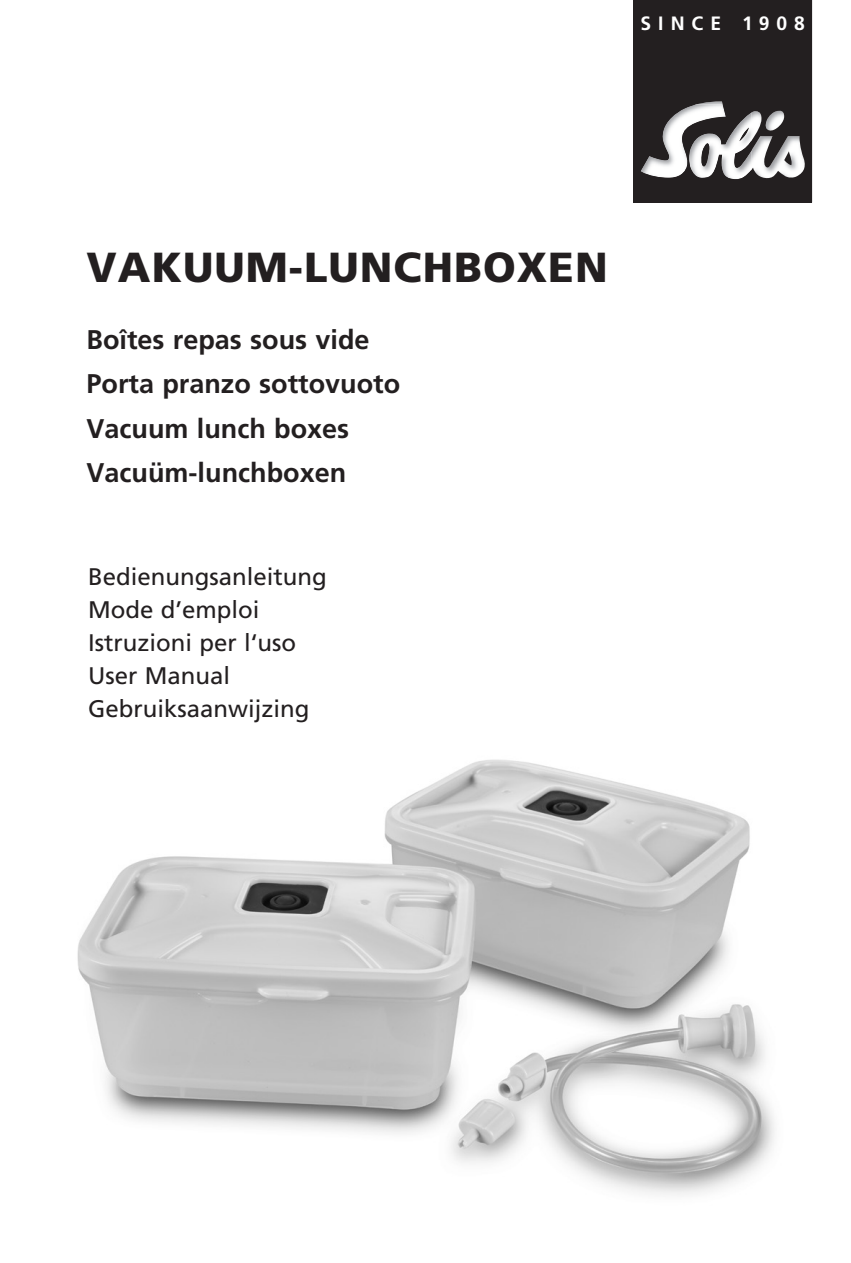
<style>
.page{position:relative;width:851px;height:1263px;background:#fff}
.page>*{position:absolute;margin:0;border:0;box-sizing:border-box;transform-origin:0 0}
.t1{font:900 42px "Frutiger";letter-spacing:.025em;color:#231f20}
.t2{font:700 27px/44.4px "Frutiger";color:#231f20}
.t3{font:24px/33px "Frutiger";color:#231f20}
.t4{font:700 19.2px "Frutiger";letter-spacing:.365em;color:#fff}
</style>
<div class="page">
<svg style="left:633px;top:0;width:179px;height:202px;background:#332f30"></svg>
<img style="left:633px;top:104px;width:118px;height:98px">
<img style="left:77px;top:759px;width:698px;height:436px">
<p class="t4" style="left:640px;top:12px;width:166px">SINCE 1908</p>
<h1 class="t1" style="left:87px;top:242px;width:522px">VAKUUM-LUNCHBOXEN</h1>
<p class="t2" style="left:87px;top:317px;width:315px">Boîtes repas sous vide<br>Porta pranzo sottovuoto<br>Vacuum lunch boxes<br>Vacuüm-lunchboxen</p>
<p class="t3" style="left:88px;top:560px;width:240px">Bedienungsanleitung<br>Mode d’emploi<br>Istruzioni per l‘uso<br>User Manual<br>Gebruiksaanwijzing</p>
</div>
